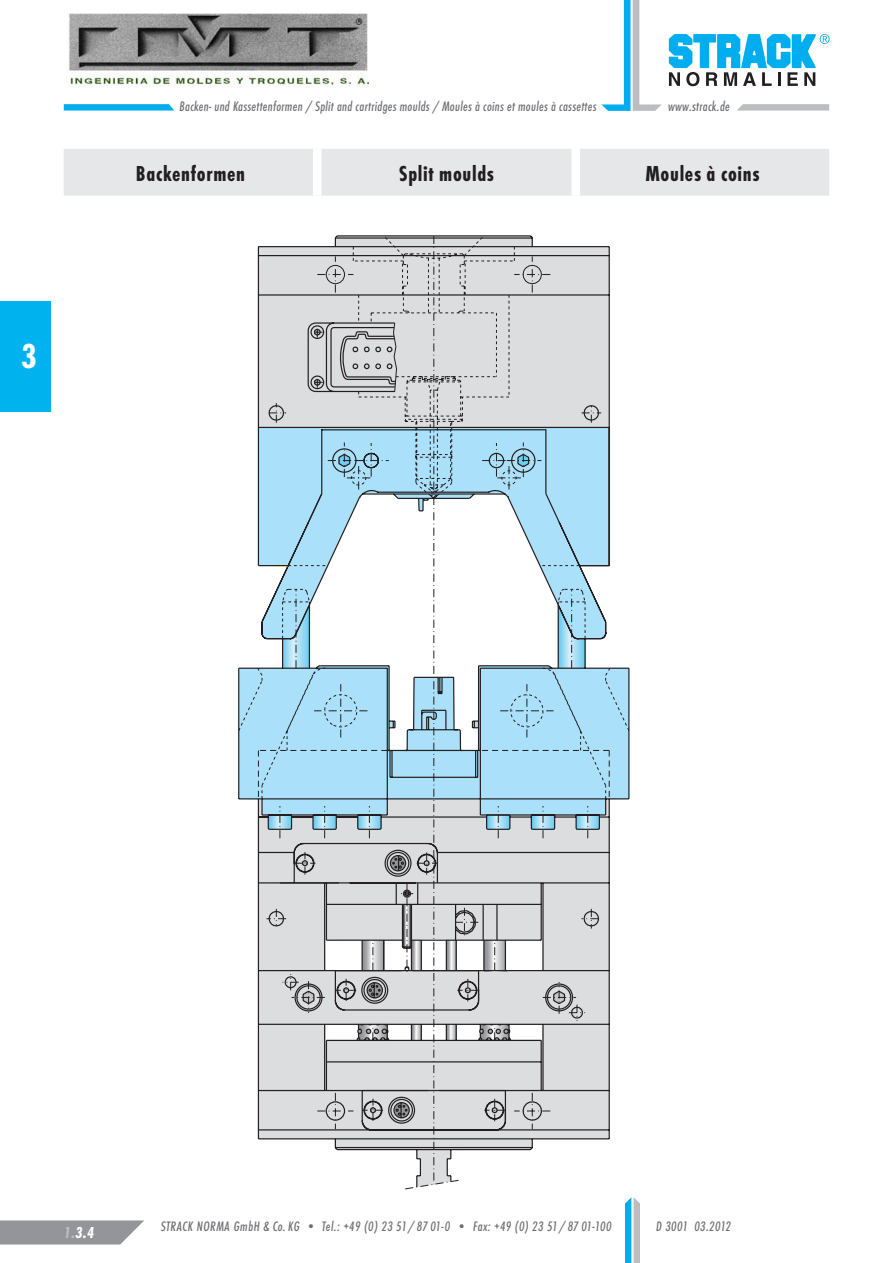
<style>
.page{position:relative;width:893px;height:1263px;background:#fff}
.page>*{position:absolute;margin:0;border:0;box-sizing:border-box;transform-origin:0 0}
.t1{font:36px "Futura T Bol Con";color:#fff}
.t2{font:22.5px "Futura T Bol Con";letter-spacing:.03em;color:#231f20}
.t3{font:16.5px "Futura T Bol Con Obl";color:#fff}
.t4{font:14.25px "Futura T Med Con Obl";letter-spacing:.02em;color:#6c6d70}
.s1{color:#bcbdc0}
</style>
<div class="page">
<svg style="left:0;top:1220px;width:144px;height:24px;background:#9d9fa2"></svg>
<svg style="left:625px;top:1197px;width:15px;height:66px"></svg>
<div style="left:64px;top:149px;width:765px;height:47px;background:#e6e7e9"></div>
<div style="left:313px;top:149px;width:8px;height:47px;background:#fff"></div>
<div style="left:571px;top:149px;width:9px;height:47px;background:#fff"></div>
<div style="left:0;top:301px;width:51px;height:110px;background:#00b3ef"></div>
<svg style="left:669px;top:34px;width:161px;height:52px"></svg>
<svg style="left:737px;top:104px;width:92px;height:7px"></svg>
<svg style="left:601px;top:0;width:61px;height:111px"></svg>
<svg style="left:64px;top:104px;width:110px;height:7px"></svg>
<svg style="left:257px;top:830px;width:9px;height:292px"></svg>
<svg style="left:266px;top:246px;width:336px;height:943px"></svg>
<svg style="left:258px;top:323px;width:371px;height:767px;background:#cad1d5"></svg>
<svg style="left:238px;top:235px;width:347px;height:564px"></svg>
<img style="left:69px;top:14px;width:299px;height:74px">
<p class="t1" style="left:21px;top:336px;width:17px">3</p>
<p class="t4" style="left:180px;top:98px;width:418px">Backen- und Kassettenformen / Split and cartridges moulds / Moules à coins et moules à cassettes</p>
<p class="t4" style="left:668px;top:98px;width:63px">www.strack.de</p>
<p class="t2" style="left:136px;top:160px;width:111px">Backenformen</p>
<p class="t2" style="left:399px;top:160px;width:97px">Split moulds</p>
<p class="t2" style="left:645px;top:160px;width:116px">Moules à coins</p>
<p class="t3" style="left:64px;top:1223px;width:32px"><span class="s1">1.</span>3.4</p>
<p class="t4" style="left:161px;top:1219px;width:452px">STRACK NORMA GmbH &amp; Co. KG • Tel.: +49 (0) 23 51 / 87 01-0 • Fax: +49 (0) 23 51 / 87 01-100</p>
<p class="t4" style="left:656px;top:1219px;width:76px">D 3001 03.2012</p>
</div>
